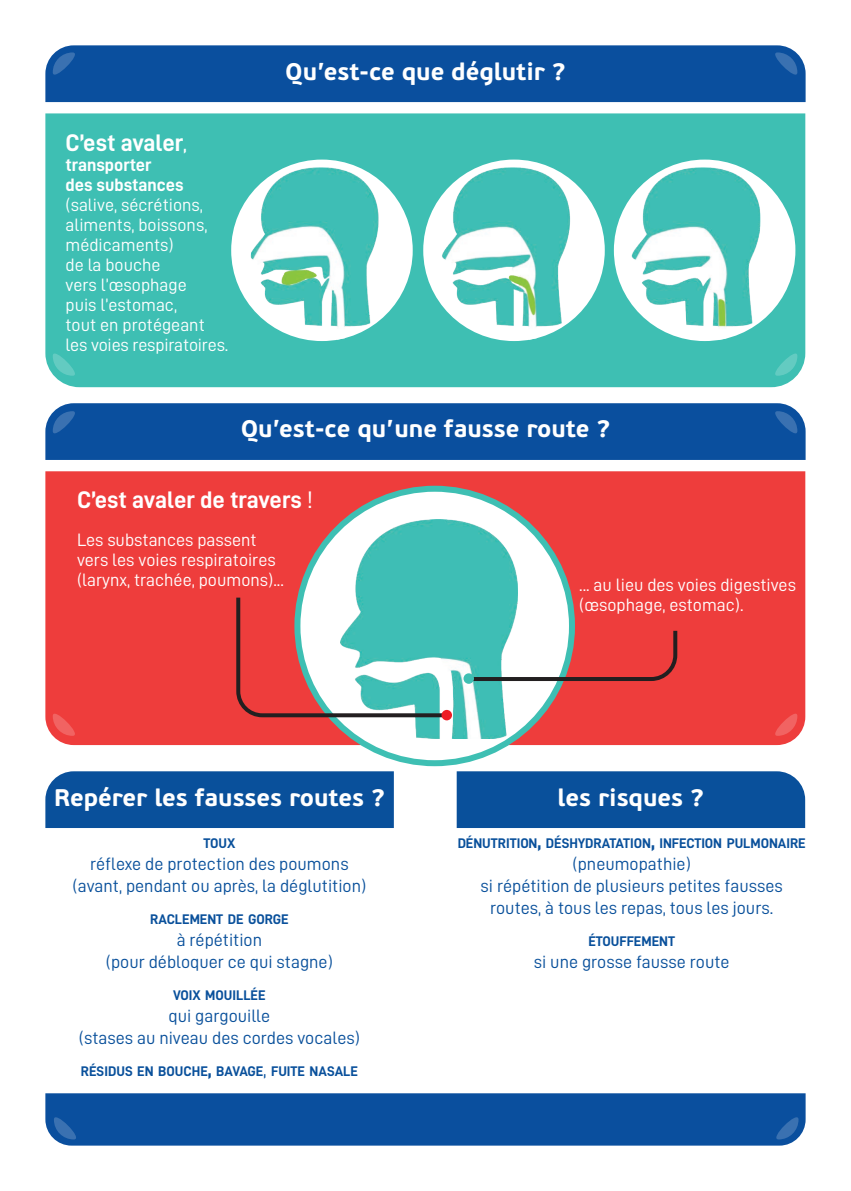
<style>
.page{position:relative;width:851px;height:1191px;background:#fff}
.page>*{position:absolute;margin:0;border:0;box-sizing:border-box;transform-origin:0 0}
.t1{font:700 24px "PF Beau Sans Pro";color:#fff}
.t2{font:24px "D DIN Bold";color:#fff}
.t3{font:18px/22px "D DIN";color:#09509b;text-align:center}
.t4{font:18px/20px "D DIN";color:#fff}
.t5{font:18px/20px "D DIN Bold";color:#fff}
.t6{font:14px "D DIN Bold";color:#09509b}
.s1{font-size:16px}
.s2{font-family:"D DIN"}
.s3{font-size:20px}
.s4{font-family:"D DIN";font-size:20px}
.s5{font-style:inherit}
</style>
<div class="page">
<div style="left:45px;top:113px;width:760px;height:274px;background:#3ebfb3"></div>
<div style="left:231px;top:160px;width:181px;height:181px;background:#fff;border-radius:50%"></div>
<img style="left:251px;top:167px;width:161px;height:174px">
<div style="left:45px;top:45px;width:760px;height:57px;background:#0a4f9e"></div>
<div style="left:456px;top:771px;width:349px;height:57px;background:#09509b"></div>
<div style="left:45px;top:771px;width:349px;height:57px;background:#09509b"></div>
<svg style="left:53px;top:52px;width:24px;height:25px"></svg>
<svg style="left:53px;top:351px;width:24px;height:25px"></svg>
<svg style="left:773px;top:52px;width:24px;height:25px"></svg>
<div style="left:45px;top:471px;width:760px;height:274px;background:#ee3d3c"></div>
<svg style="left:297px;top:489px;width:275px;height:274px"></svg>
<div style="left:45px;top:403px;width:760px;height:57px;background:#0a4f9e"></div>
<img style="left:340px;top:519px;width:177px;height:219px">
<svg style="left:234px;top:593px;width:214px;height:126px"></svg>
<svg style="left:465px;top:627px;width:214px;height:56px"></svg>
<div style="left:463px;top:673px;width:11px;height:11px;background:#3ebfb3;border-radius:50%"></div>
<div style="left:441px;top:710px;width:11px;height:10px;background:#ee1c25;border-radius:50%"></div>
<svg style="left:53px;top:411px;width:24px;height:24px"></svg>
<svg style="left:53px;top:711px;width:24px;height:25px"></svg>
<svg style="left:773px;top:411px;width:24px;height:24px"></svg>
<svg style="left:773px;top:711px;width:24px;height:25px"></svg>
<svg style="left:773px;top:351px;width:24px;height:25px"></svg>
<img style="left:423px;top:167px;width:181px;height:174px">
<div style="left:613px;top:160px;width:182px;height:181px;background:#fff;border-radius:50%"></div>
<img style="left:613px;top:167px;width:147px;height:174px">
<div style="left:45px;top:1093px;width:760px;height:52px;background:#0a4f9e"></div>
<h1 class="t2" style="left:65px;top:129px;width:123px">C’est avaler<span class="s1">,</span></h1>
<p class="t5" style="left:65px;top:154px;width:120px">transporter<br>des substances</p>
<p class="t4" style="left:65px;top:194px;width:164px">(salive, sécrétions, aliments, boissons, médicaments)<br>de la bouche<br>vers l’œsophage<br>puis l’estomac,<br>tout en protégeant les voies respiratoires.</p>
<h1 class="t1" style="left:285px;top:56px;width:282px">Qu’est-ce que déglutir ?</h1>
<h1 class="t1" style="left:241px;top:414px;width:371px">Qu’est-ce qu’une fausse route ?</h1>
<h1 class="t2" style="left:77px;top:487px;width:237px">C’est avaler de travers <span class="s2">!</span></h1>
<p class="t4" style="left:77px;top:529px;width:208px">Les substances passent vers les voies respiratoires (larynx, trachée, poumons)...</p>
<p class="t4" style="left:579px;top:574px;width:218px">... au lieu des voies digestives (œsophage, estomac).</p>
<h1 class="t1" style="left:54px;top:783px;width:332px">Repérer les fausses routes ?</h1>
<h1 class="t1" style="left:557px;top:783px;width:148px">les risques ?</h1>
<p class="t6" style="left:203px;top:835px;width:33px">TOUX</p>
<p class="t3" style="left:72px;top:852px;width:295px">réflexe de protection des poumons (avant, pendant ou après, la déglutition)</p>
<p class="t6" style="left:150px;top:911px;width:140px">RACLEMENT DE GORGE</p>
<p class="t3" style="left:106px;top:928px;width:228px">à répétition<br>(pour débloquer ce qui stagne)</p>
<p class="t6" style="left:173px;top:987px;width:94px">VOIX MOUILLÉE</p>
<p class="t3" style="left:79px;top:1004px;width:282px">qui gargouille<br>(stases au niveau des cordes vocales)</p>
<p class="t6" style="left:81px;top:1063px;width:278px">RÉSIDUS EN BOUCHE<span class="s3">,</span> BAVAGE<span class="s4">,</span> FUITE NASALE</p>
<p class="t6" style="left:457px;top:835px;width:349px">DÉNUTRITION<span class="s3">,</span> DÉSHYDRATATION<span class="s3">,</span> INFECTION PULMONAIRE</p>
<p class="t3" style="left:480px;top:852px;width:303px"><span class="s5">(</span>pneumopathie<span class="s5">)<br></span>si répétition de plusieurs petites fausses routes, à tous les repas, tous les jours.</p>
<p class="t6" style="left:588px;top:933px;width:88px">ÉTOUFFEMENT</p>
<p class="t3" style="left:533px;top:950px;width:197px">si une grosse fausse route</p>
</div>
